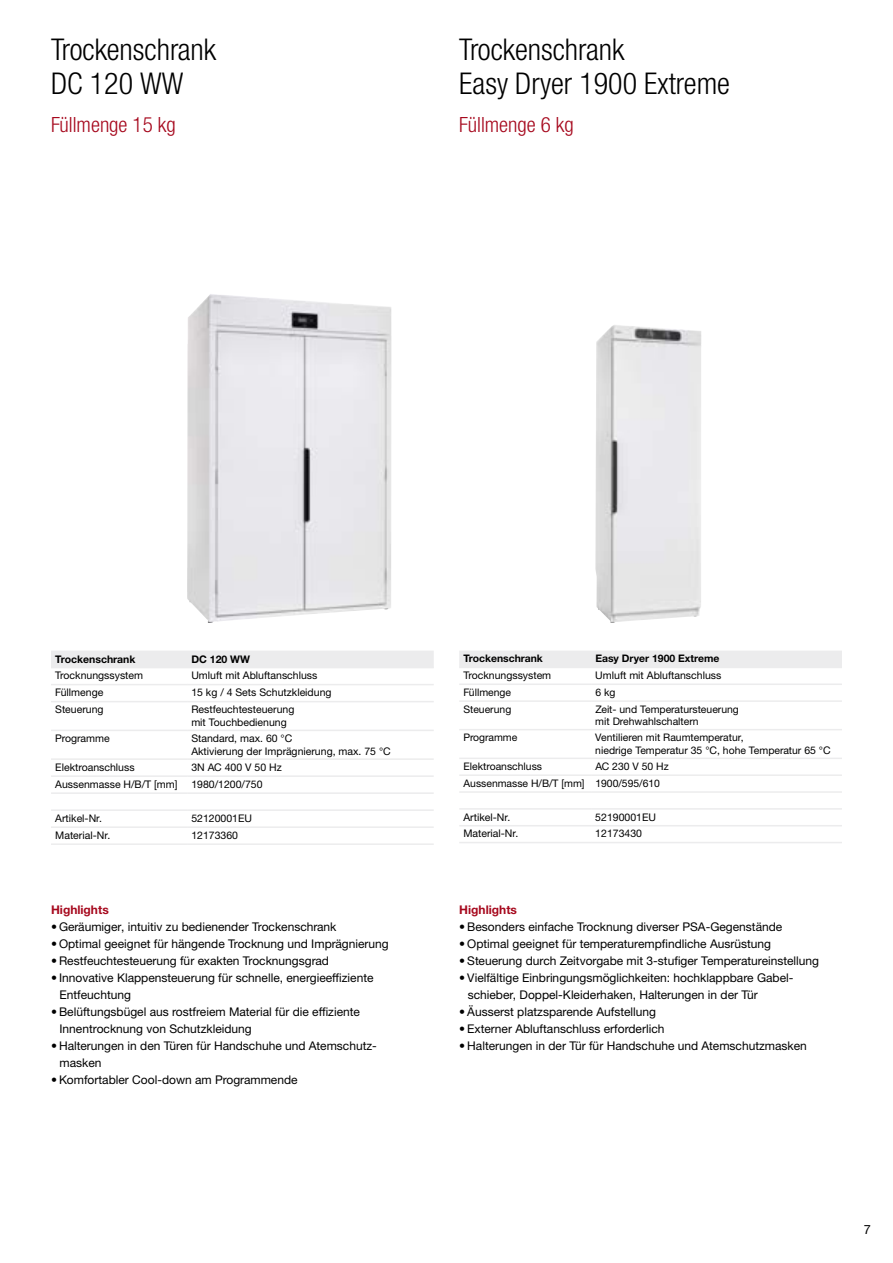
<style>
.page{position:relative;width:893px;height:1263px;background:#fff}
.page>*{position:absolute;margin:0;border:0;box-sizing:border-box;transform-origin:0 0}
.t1{font:300 condensed 30px/34px "Helvetica Neue LTW1 G";color:#000}
.t2{font:300 condensed 21px "Helvetica Neue LTW1 G";color:#a6081d}
.t3{font:12.75px "Helvetica Neue LTW1 G";color:#000}
.t4{font:12px/17px "Helvetica Neue LTW1 G";color:#000}
.t5{font:700 12px "Helvetica Neue LTW1 G";color:#a6081d}
.t6{font:10.5px/12.8px "Helvetica Neue LTW1 G";color:#000}
.t7{font:700 10.5px "Helvetica Neue LTW1 G";color:#000}
.t8{font:10.35px/12.6px "Helvetica Neue LTW1 G";color:#000}
.t9{font:700 10.35px "Helvetica Neue LTW1 G";color:#000}
.s1{font-size:10.5px}
</style>
<div class="page">
<div style="left:51px;top:651px;width:383px;height:16px;background:#ececed"></div>
<hr style="left:51px;top:667px;width:136px;height:1px;background:#ececed">
<hr style="left:51px;top:684px;width:136px;height:1px;background:#ececed">
<hr style="left:51px;top:701px;width:136px;height:1px;background:#ececed">
<hr style="left:51px;top:775px;width:136px;height:2px;background:#ececed">
<hr style="left:187px;top:775px;width:247px;height:2px;background:#ececed">
<hr style="left:187px;top:667px;width:247px;height:1px;background:#ececed">
<hr style="left:187px;top:684px;width:247px;height:1px;background:#ececed">
<hr style="left:187px;top:701px;width:247px;height:1px;background:#ececed">
<hr style="left:51px;top:730px;width:136px;height:1px;background:#ececed">
<hr style="left:187px;top:730px;width:247px;height:1px;background:#ececed">
<hr style="left:51px;top:758px;width:136px;height:2px;background:#ececed">
<hr style="left:187px;top:758px;width:247px;height:2px;background:#ececed">
<hr style="left:51px;top:792px;width:136px;height:2px;background:#ececed">
<hr style="left:187px;top:792px;width:247px;height:2px;background:#ececed">
<hr style="left:51px;top:809px;width:136px;height:2px;background:#ececed">
<hr style="left:187px;top:809px;width:247px;height:2px;background:#ececed">
<hr style="left:51px;top:826px;width:136px;height:2px;background:#ececed">
<hr style="left:187px;top:826px;width:247px;height:2px;background:#ececed">
<hr style="left:51px;top:843px;width:136px;height:2px;background:#ececed">
<hr style="left:187px;top:843px;width:247px;height:2px;background:#ececed">
<div style="left:459px;top:651px;width:383px;height:16px;background:#ececed"></div>
<hr style="left:459px;top:667px;width:132px;height:1px;background:#ececed">
<hr style="left:459px;top:683px;width:132px;height:2px;background:#ececed">
<hr style="left:591px;top:667px;width:251px;height:1px;background:#ececed">
<hr style="left:591px;top:683px;width:251px;height:2px;background:#ececed">
<hr style="left:459px;top:808px;width:132px;height:2px;background:#ececed">
<hr style="left:591px;top:808px;width:251px;height:2px;background:#ececed">
<hr style="left:459px;top:825px;width:132px;height:1px;background:#ececed">
<hr style="left:591px;top:825px;width:251px;height:1px;background:#ececed">
<hr style="left:459px;top:842px;width:132px;height:1px;background:#ececed">
<hr style="left:591px;top:842px;width:251px;height:1px;background:#ececed">
<hr style="left:459px;top:700px;width:132px;height:2px;background:#ececed">
<hr style="left:591px;top:700px;width:251px;height:2px;background:#ececed">
<hr style="left:459px;top:729px;width:132px;height:1px;background:#ececed">
<hr style="left:591px;top:729px;width:251px;height:1px;background:#ececed">
<hr style="left:459px;top:758px;width:132px;height:1px;background:#ececed">
<hr style="left:591px;top:758px;width:251px;height:1px;background:#ececed">
<hr style="left:459px;top:774px;width:132px;height:2px;background:#ececed">
<hr style="left:591px;top:774px;width:251px;height:2px;background:#ececed">
<hr style="left:459px;top:791px;width:132px;height:2px;background:#ececed">
<hr style="left:591px;top:791px;width:251px;height:2px;background:#ececed">
<img style="left:187px;top:294px;width:205px;height:329px">
<img style="left:595px;top:325px;width:106px;height:298px">
<h1 class="t1" style="left:51px;top:32px;width:167px">Trockenschrank<br>DC 120 WW</h1>
<h2 class="t2" style="left:51px;top:112px;width:126px">Füllmenge 15 kg</h2>
<h1 class="t1" style="left:459px;top:32px;width:272px">Trockenschrank<br>Easy Dryer 1900 Extreme</h1>
<h2 class="t2" style="left:459px;top:112px;width:116px">Füllmenge 6 kg</h2>
<p class="t7" style="left:55px;top:653px;width:82px">Trockenschrank</p>
<p class="t7" style="left:191px;top:653px;width:60px">DC 120 WW</p>
<p class="t6" style="left:55px;top:669px;width:89px">Trocknungssystem</p>
<p class="t6" style="left:191px;top:669px;width:128px">Umluft mit Abluftanschluss</p>
<p class="t6" style="left:55px;top:686px;width:50px">Füllmenge</p>
<p class="t6" style="left:191px;top:686px;width:142px">15 kg / 4 Sets Schutzkleidung</p>
<p class="t6" style="left:55px;top:703px;width:50px">Steuerung</p>
<p class="t6" style="left:191px;top:703px;width:105px">Restfeuchtesteuerung mit Touchbedienung</p>
<p class="t6" style="left:55px;top:732px;width:56px">Programme</p>
<p class="t6" style="left:191px;top:732px;width:201px">Standard, max. 60 °C<br>Aktivierung der Imprägnierung, max. 75 °C</p>
<p class="t6" style="left:55px;top:761px;width:81px">Elektroanschluss</p>
<p class="t6" style="left:191px;top:761px;width:92px">3N AC 400 V 50 Hz</p>
<p class="t6" style="left:55px;top:778px;width:124px">Aussenmasse H/B/T [mm]</p>
<p class="t6" style="left:191px;top:778px;width:73px">1980/1200/750</p>
<p class="t6" style="left:55px;top:812px;width:48px">Artikel-Nr.</p>
<p class="t6" style="left:191px;top:812px;width:62px">52120001EU</p>
<p class="t6" style="left:55px;top:829px;width:56px">Material-Nr.</p>
<p class="t6" style="left:191px;top:829px;width:48px">12173360</p>
<p class="t5" style="left:51px;top:902px;width:59px">Highlights</p>
<p class="t4" style="left:51px;top:918px;width:287px">• Geräumiger, intuitiv zu bedienender Trockenschrank</p>
<p class="t4" style="left:51px;top:935px;width:339px">• Optimal geeignet für hängende Trocknung und Imprägnierung</p>
<p class="t4" style="left:51px;top:952px;width:279px">• Restfeuchtesteuerung für exakten Trocknungsgrad</p>
<p class="t4" style="left:60px;top:969px;width:315px;text-indent:-9px">• Innovative Klappensteuerung für schnelle, energieeffiziente<br>Entfeuchtung</p>
<p class="t4" style="left:60px;top:1003px;width:302px;text-indent:-9px">• Belüftungsbügel aus rostfreiem Material für die effiziente<br>Innentrocknung von Schutzkleidung</p>
<p class="t4" style="left:60px;top:1037px;width:319px;text-indent:-9px">• Halterungen in den Türen für Handschuhe und Atemschutz&shy;masken</p>
<p class="t4" style="left:51px;top:1071px;width:248px">• Komfortabler Cool-down am Programmende</p>
<p class="t9" style="left:463px;top:652px;width:81px">Trockenschrank</p>
<p class="t9" style="left:595px;top:652px;width:126px">Easy Dryer 1900 Extreme</p>
<p class="t6" style="left:463px;top:669px;width:89px">Trocknungssystem</p>
<p class="t6" style="left:595px;top:669px;width:128px">Umluft mit Abluftanschluss</p>
<p class="t8" style="left:463px;top:686px;width:49px">Füllmenge</p>
<p class="t8" style="left:595px;top:686px;width:22px">6 kg</p>
<p class="t8" style="left:463px;top:703px;width:49px">Steuerung</p>
<p class="t8" style="left:595px;top:703px;width:145px">Zeit- und Temperatursteuerung mit Drehwahlschaltern</p>
<p class="t8" style="left:463px;top:731px;width:55px">Programme</p>
<p class="t8" style="left:595px;top:731px;width:237px">Ventilieren mit Raumtemperatur,<br>niedrige Temperatur <span class="s1">35 °C,</span> hohe Temperatur <span class="s1">65 °C</span></p>
<p class="t8" style="left:463px;top:760px;width:80px">Elektroanschluss</p>
<p class="t8" style="left:463px;top:758px;width:207px;line-height:16.8px;text-indent:132px">AC 230 V 50 Hz<br>Aussenmasse H/B/T [mm] 1900/595/610</p>
<p class="t6" style="left:463px;top:810px;width:48px">Artikel-Nr.</p>
<p class="t6" style="left:595px;top:810px;width:62px">52190001EU</p>
<p class="t6" style="left:463px;top:827px;width:56px">Material-Nr.</p>
<p class="t6" style="left:595px;top:827px;width:48px">12173430</p>
<p class="t5" style="left:459px;top:902px;width:59px">Highlights</p>
<p class="t4" style="left:459px;top:918px;width:325px">• Besonders einfache Trocknung diverser PSA-Gegenstände</p>
<p class="t4" style="left:459px;top:935px;width:313px">• Optimal geeignet für temperaturempfindliche Ausrüstung</p>
<p class="t4" style="left:459px;top:952px;width:361px">• Steuerung durch Zeitvorgabe mit 3-stufiger Temperatureinstellung</p>
<p class="t4" style="left:468px;top:969px;width:327px;text-indent:-9px">• Vielfältige Einbringungsmöglichkeiten: hochklappbare Gabel&shy;schieber, Doppel-Kleiderhaken, Halterungen in der Tür</p>
<p class="t4" style="left:459px;top:1003px;width:198px">• Äusserst platzsparende Aufstellung</p>
<p class="t4" style="left:459px;top:1020px;width:207px">• Externer Abluftanschluss erforderlich</p>
<p class="t4" style="left:459px;top:1037px;width:349px">• Halterungen in der Tür für Handschuhe und Atemschutzmasken</p>
<p class="t3" style="left:864px;top:1221px;width:9px">7</p>
</div>
